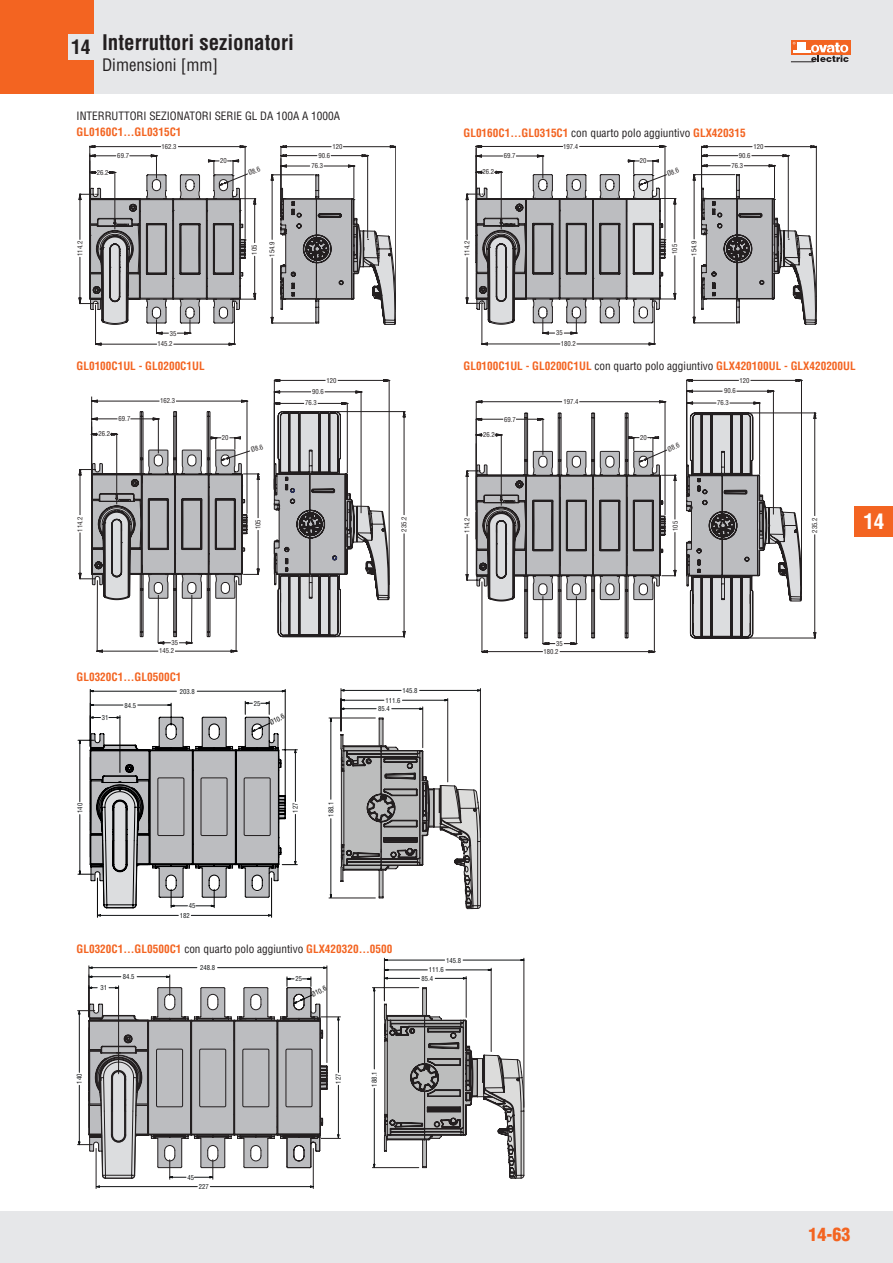
<style>
.page{position:relative;width:893px;height:1263px;background:#fff}
.page>*{position:absolute;margin:0;border:0;box-sizing:border-box;transform-origin:0 0}
.t1{font:700 condensed 21px "Helvetica";color:#231f20}
.t2{font:700 condensed 21px "Helvetica";color:#fff}
.t3{font:700 condensed 19.5px "Helvetica";color:#231f20}
.t4{font:900 condensed 18px "Helvetica";color:#f36421}
.t5{font:condensed 16.8px "Helvetica";color:#231f20}
.t6{font:700 condensed 11.25px "Helvetica";color:#f36421}
.t7{font:condensed 11.25px "Helvetica";color:#231f20}
.t8{font:condensed 6.75px/10.8px "Helvetica";color:#231f20}
.t9{font:condensed 6.75px/8.4px "Helvetica";color:#111416}
.t10{font:condensed 6.75px "Helvetica";color:#000001}
.s1{font-weight:400;color:#231f20}
</style>
<div class="page">
<div style="left:0;top:1212px;width:893px;height:51px;background:#e6e7e9"></div>
<div style="left:0;top:0;width:893px;height:94px;background:#e6e7e9"></div>
<div style="left:791px;top:40px;width:59px;height:15px;background:#f36421"></div>
<svg style="left:791px;top:42px;width:58px;height:20px"></svg>
<div style="left:0;top:0;width:94px;height:94px;background:#f36421"></div>
<div style="left:68px;top:34px;width:28px;height:26px;background:#e6e7e9"></div>
<svg style="left:79px;top:145px;width:317px;height:201px"></svg>
<hr style="left:816px;top:146px;width:1px;height:163px;background:#231f20">
<svg style="left:466px;top:145px;width:350px;height:200px"></svg>
<svg style="left:79px;top:379px;width:327px;height:273px"></svg>
<svg style="left:475px;top:379px;width:341px;height:274px"></svg>
<svg style="left:468px;top:413px;width:348px;height:169px"></svg>
<svg style="left:466px;top:470px;width:2px;height:111px"></svg>
<svg style="left:329px;top:688px;width:152px;height:221px"></svg>
<svg style="left:89px;top:690px;width:197px;height:2px"></svg>
<svg style="left:96px;top:914px;width:177px;height:2px"></svg>
<svg style="left:79px;top:739px;width:2px;height:136px"></svg>
<svg style="left:294px;top:749px;width:2px;height:117px"></svg>
<svg style="left:88px;top:702px;width:198px;height:206px"></svg>
<svg style="left:77px;top:958px;width:447px;height:231px"></svg>
<svg style="left:87px;top:967px;width:242px;height:1px"></svg>
<svg style="left:337px;top:1015px;width:2px;height:125px"></svg>
<svg style="left:94px;top:1186px;width:221px;height:1px"></svg>
<svg style="left:373px;top:986px;width:2px;height:183px"></svg>
<svg style="left:383px;top:959px;width:141px;height:2px"></svg>
<svg style="left:383px;top:969px;width:110px;height:2px"></svg>
<svg style="left:382px;top:977px;width:86px;height:2px"></svg>
<svg style="left:78px;top:976px;width:249px;height:202px"></svg>
<div style="left:855px;top:506px;width:38px;height:30px;background:#f36421"></div>
<h2 class="t3" style="left:71px;top:35px;width:21px">14</h2>
<h1 class="t1" style="left:102px;top:30px;width:193px">Interruttori sezionatori</h1>
<h3 class="t5" style="left:102px;top:55px;width:118px">Dimensioni [mm]</h3>
<p class="t7" style="left:77px;top:108px;width:265px">INTERRUTTORI SEZIONATORI SERIE GL DA 100A A 1000A</p>
<p class="t6" style="left:77px;top:125px;width:106px">GL0160C1...GL0315C1</p>
<p class="t8" style="left:161px;top:141px;width:17px">162.3</p>
<p class="t8" style="left:332px;top:141px;width:12px">120</p>
<p class="t8" style="left:97px;top:167px;width:13px">26.2</p>
<p class="t8" style="left:117px;top:150px;width:13px">69.7</p>
<p class="t8" style="left:220px;top:155px;width:8px">20</p>
<p class="t8" style="left:246px;top:168px;width:14px;rotate:-22deg">Ø8.6</p>
<p class="t8" style="left:318px;top:150px;width:13px">90.6</p>
<p class="t8" style="left:311px;top:160px;width:13px">76.3</p>
<p class="t6" style="left:463px;top:126px;width:284px">GL0160C1...GL0315C1 <span class="s1">con quarto polo aggiuntivo</span> GLX420315</p>
<p class="t8" style="left:483px;top:166px;width:13px">26.2</p>
<p class="t8" style="left:563px;top:141px;width:17px">197.4</p>
<p class="t8" style="left:753px;top:141px;width:12px">120</p>
<p class="t8" style="left:739px;top:150px;width:13px">90.6</p>
<p class="t8" style="left:504px;top:150px;width:13px">69.7</p>
<p class="t8" style="left:640px;top:155px;width:8px">20</p>
<p class="t8" style="left:731px;top:160px;width:13px">76.3</p>
<p class="t8" style="left:665px;top:169px;width:14px;rotate:-21deg">Ø8.6</p>
<p class="t8" style="left:74px;top:256px;width:17px;rotate:-90deg">114.2</p>
<p class="t8" style="left:249px;top:254px;width:12px;rotate:-90deg">105</p>
<p class="t8" style="left:266px;top:257px;width:17px;rotate:-90deg">154.9</p>
<p class="t8" style="left:461px;top:256px;width:17px;rotate:-90deg">114.2</p>
<p class="t8" style="left:689px;top:256px;width:17px;rotate:-90deg">154.9</p>
<p class="t8" style="left:669px;top:254px;width:12px;rotate:-90deg">105</p>
<p class="t8" style="left:170px;top:328px;width:8px">35</p>
<p class="t8" style="left:158px;top:338px;width:17px">145.2</p>
<p class="t8" style="left:561px;top:327px;width:17px;text-indent:-5px">35<br>180.2</p>
<p class="t6" style="left:77px;top:359px;width:130px">GL0100C1UL - GL0200C1UL</p>
<p class="t8" style="left:160px;top:395px;width:17px">162.3</p>
<p class="t8" style="left:327px;top:375px;width:12px">120</p>
<p class="t8" style="left:312px;top:386px;width:13px">90.6</p>
<p class="t8" style="left:305px;top:397px;width:13px">76.3</p>
<p class="t6" style="left:463px;top:359px;width:394px">GL0100C1UL - GL0200C1UL <span class="s1">con quarto polo aggiuntivo</span> GLX420100UL - GLX420200UL</p>
<p class="t8" style="left:740px;top:375px;width:12px">120</p>
<p class="t8" style="left:563px;top:396px;width:17px">197.4</p>
<p class="t8" style="left:724px;top:385px;width:13px">90.6</p>
<p class="t8" style="left:717px;top:397px;width:13px">76.3</p>
<p class="t8" style="left:119px;top:413px;width:13px">69.7</p>
<p class="t8" style="left:504px;top:414px;width:13px">69.7</p>
<p class="t8" style="left:98px;top:428px;width:13px">26.2</p>
<p class="t8" style="left:222px;top:432px;width:8px">20</p>
<p class="t8" style="left:483px;top:429px;width:13px">26.2</p>
<p class="t8" style="left:640px;top:432px;width:8px">20</p>
<p class="t8" style="left:249px;top:445px;width:14px;rotate:-18deg">Ø8.6</p>
<p class="t8" style="left:666px;top:444px;width:14px;rotate:-23deg">Ø8.6</p>
<p class="t8" style="left:74px;top:532px;width:17px;rotate:-90deg">114.2</p>
<p class="t8" style="left:253px;top:529px;width:12px;rotate:-90deg">105</p>
<p class="t8" style="left:398px;top:531px;width:17px;rotate:-90deg">235.2</p>
<p class="t8" style="left:461px;top:533px;width:17px;rotate:-90deg">114.2</p>
<p class="t8" style="left:670px;top:531px;width:12px;rotate:-90deg">105</p>
<p class="t8" style="left:809px;top:532px;width:17px;rotate:-90deg">235.2</p>
<h1 class="t2" style="left:863px;top:509px;width:22px">14</h1>
<p class="t8" style="left:171px;top:637px;width:8px">35</p>
<p class="t8" style="left:159px;top:645px;width:17px">145.2</p>
<p class="t6" style="left:77px;top:670px;width:106px">GL0320C1...GL0500C1</p>
<p class="t9" style="left:102px;top:713px;width:8px">31</p>
<p class="t9" style="left:124px;top:701px;width:13px">84.5</p>
<p class="t9" style="left:180px;top:687px;width:17px">203.8</p>
<p class="t9" style="left:254px;top:699px;width:8px">25</p>
<p class="t10" style="left:268px;top:719px;width:17px;rotate:-25deg">Ø10,6</p>
<p class="t9" style="left:76px;top:813px;width:12px;rotate:-90deg">140</p>
<p class="t9" style="left:291px;top:813px;width:12px;rotate:-90deg">127</p>
<p class="t9" style="left:327px;top:817px;width:17px;rotate:-90deg">188.1</p>
<p class="t9" style="left:180px;top:901px;width:17px;line-height:9.6px;text-indent:9px">45<br>182</p>
<p class="t9" style="left:403px;top:686px;width:17px">145.8</p>
<p class="t9" style="left:378px;top:696px;width:24px;text-indent:7px">111.6<br>85.4</p>
<p class="t6" style="left:77px;top:942px;width:317px">GL0320C1...GL0500C1 <span class="s1">con quarto polo aggiuntivo</span> GLX420320...0500</p>
<p class="t9" style="left:200px;top:963px;width:17px">248.8</p>
<p class="t9" style="left:123px;top:972px;width:13px">84.5</p>
<p class="t9" style="left:100px;top:983px;width:8px">31</p>
<p class="t10" style="left:310px;top:991px;width:17px;rotate:-25deg">Ø10,6</p>
<p class="t9" style="left:295px;top:975px;width:8px">25</p>
<p class="t9" style="left:446px;top:956px;width:17px">145.8</p>
<p class="t9" style="left:421px;top:966px;width:24px;text-indent:7px">111.6<br>85.4</p>
<p class="t9" style="left:75px;top:1084px;width:12px;rotate:-90deg">140</p>
<p class="t9" style="left:334px;top:1084px;width:12px;rotate:-90deg">127</p>
<p class="t9" style="left:370px;top:1086px;width:17px;rotate:-90deg">188.1</p>
<p class="t9" style="left:187px;top:1173px;width:8px">45</p>
<p class="t9" style="left:199px;top:1182px;width:12px">227</p>
<p class="t8" style="left:556px;top:638px;width:8px">35</p>
<p class="t8" style="left:544px;top:646px;width:17px">180.2</p>
<h3 class="t4" style="left:808px;top:1223px;width:43px">14-63</h3>
</div>
